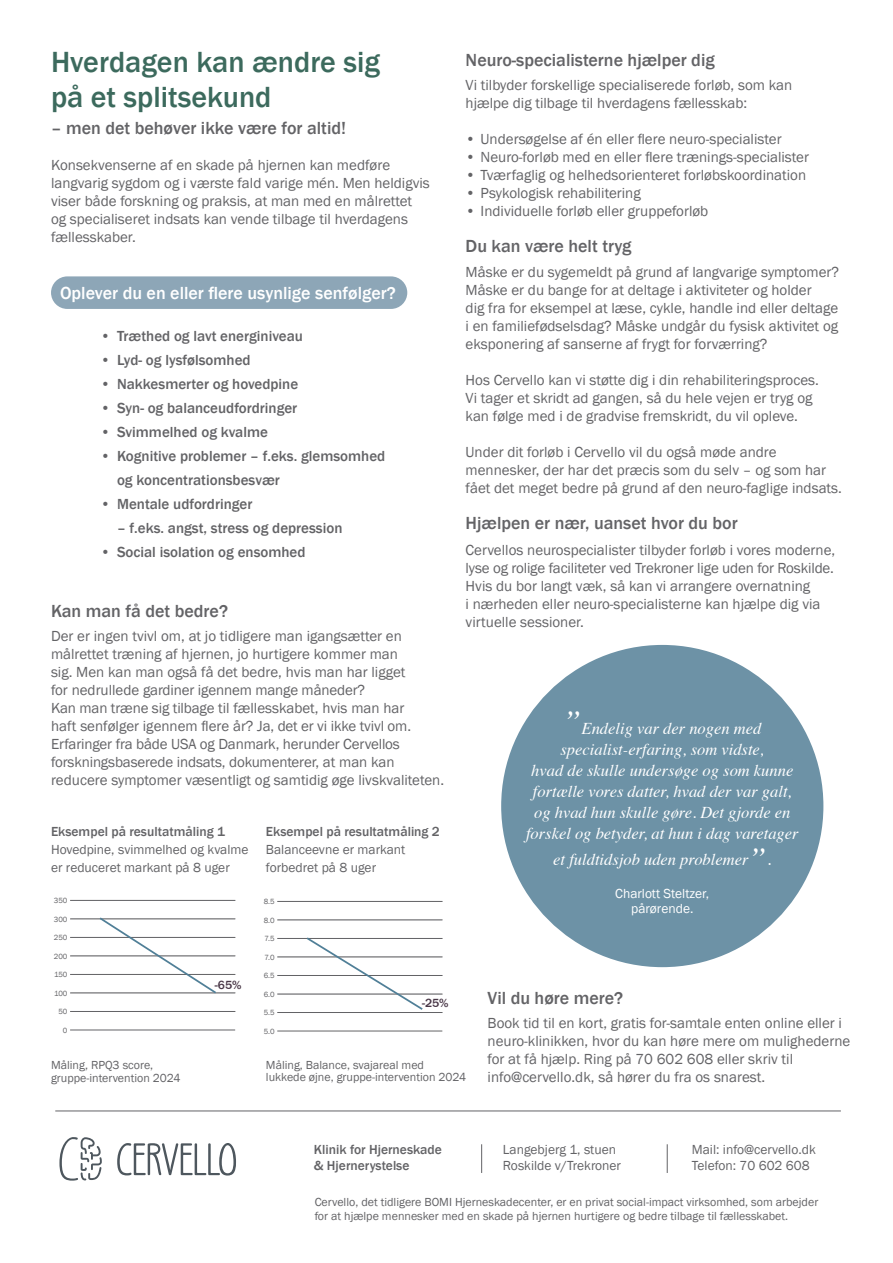
<style>
.page{position:relative;width:893px;height:1263px;background:#fff}
.page>*{position:absolute;margin:0;border:0;box-sizing:border-box;transform-origin:0 0}
.t1{font:500 30px/34.5px "Franklin Gothic";color:#3c6a5d}
.t2{font:500 18px "Franklin Gothic";color:#636366}
.t3{font:500 18px "Franklin Gothic";color:#fff}
.t4{font:italic 16.5px/21px "Times";color:#fff;text-align:center}
.t5{font:15px/18px "Franklin Gothic";color:#636366}
.t6{font:500 15px/24px "Franklin Gothic";color:#636366}
.t7{font:13.5px/18px "Franklin Gothic";color:#636366}
.t8{font:500 13.5px/16.5px "Franklin Gothic";color:#636366}
.t9{font:13.5px/15px "Franklin Gothic";color:#fff;text-align:center}
.t10{font:500 12.15px "Franklin Gothic";color:#483646}
.t11{font:12px/13.5px "Franklin Gothic";color:#636366}
.t12{font:7.8px "Franklin Gothic";color:#636366}
.s1{font-size:33px}
.s2{font-size:18px}
</style>
<div class="page">
<div style="left:51px;top:276px;width:356px;height:33px;background:#8da6b7;border-radius:16px"></div>
<svg style="left:117px;top:1143px;width:119px;height:32px"></svg>
<svg style="left:59px;top:1137px;width:43px;height:43px"></svg>
<svg style="left:481px;top:1144px;width:1px;height:29px"></svg>
<svg style="left:667px;top:1144px;width:1px;height:29px"></svg>
<div style="left:501px;top:645px;width:322px;height:322px;background:#6d92a6;border-radius:50%"></div>
<hr style="left:70px;top:1030px;width:165px;height:1px;background:#636366">
<hr style="left:70px;top:1011px;width:165px;height:1px;background:#636366">
<hr style="left:70px;top:993px;width:165px;height:1px;background:#636366">
<hr style="left:70px;top:974px;width:165px;height:1px;background:#636366">
<hr style="left:70px;top:956px;width:165px;height:1px;background:#636366">
<hr style="left:70px;top:937px;width:165px;height:1px;background:#636366">
<hr style="left:70px;top:919px;width:165px;height:1px;background:#636366">
<hr style="left:70px;top:900px;width:165px;height:1px;background:#636366">
<svg style="left:98px;top:917px;width:120px;height:77px"></svg>
<hr style="left:277px;top:1012px;width:165px;height:1px;background:#636366">
<hr style="left:277px;top:994px;width:165px;height:1px;background:#636366">
<hr style="left:277px;top:975px;width:165px;height:1px;background:#636366">
<hr style="left:277px;top:957px;width:165px;height:1px;background:#636366">
<hr style="left:277px;top:938px;width:165px;height:1px;background:#636366">
<hr style="left:277px;top:920px;width:165px;height:1px;background:#636366">
<hr style="left:277px;top:901px;width:165px;height:1px;background:#636366">
<svg style="left:305px;top:937px;width:120px;height:73px"></svg>
<hr style="left:277px;top:1031px;width:165px;height:1px;background:#636366">
<hr style="left:55px;top:1110px;width:786px;height:1px;background:#636366">
<p class="t1" style="left:51px;top:45px;width:330px">Hverdagen kan ændre sig på et splitsekund</p>
<p class="t2" style="left:51px;top:116px;width:297px">– men det behøver ikke være for altid!</p>
<p class="t5" style="left:51px;top:156px;width:380px">Konsekvenserne af en skade på hjernen kan medføre langvarig sygdom og i værste fald varige mén. Men heldigvis viser både forskning og praksis, at man med en målrettet og specialiseret indsats kan vende tilbage til hverdagens fællesskaber.</p>
<p class="t3" style="left:60px;top:281px;width:337px">Oplever du en eller flere usynlige senfølger?</p>
<p class="t6" style="left:101px;top:324px;width:204px">• Træthed og lavt energiniveau</p>
<p class="t6" style="left:101px;top:348px;width:152px">• Lyd- og lysfølsomhed</p>
<p class="t6" style="left:101px;top:372px;width:199px">• Nakkesmerter og hovedpine</p>
<p class="t6" style="left:101px;top:396px;width:198px">• Syn- og balanceudfordringer</p>
<p class="t6" style="left:101px;top:420px;width:169px">• Svimmelhed og kvalme</p>
<p class="t6" style="left:117px;top:444px;width:270px;text-indent:-16px">• Kognitive problemer – f.eks. glemsomhed og koncentrationsbesvær</p>
<p class="t6" style="left:101px;top:492px;width:153px">• Mentale udfordringer</p>
<p class="t6" style="left:117px;top:516px;width:227px">– f.eks. angst, stress og depression</p>
<p class="t6" style="left:101px;top:540px;width:207px">• Social isolation og ensomhed</p>
<p class="t2" style="left:51px;top:599px;width:179px">Kan man få det bedre?</p>
<p class="t5" style="left:51px;top:627px;width:395px">Der er ingen tvivl om, at jo tidligere man igangsætter en målrettet træning af hjernen, jo hurtigere kommer man<br>sig. Men kan man også få det bedre, hvis man har ligget<br>for nedrullede gardiner igennem mange måneder?<br>Kan man træne sig tilbage til fællesskabet, hvis man har<br>haft senfølger igennem flere år? Ja, det er vi ikke tvivl om.<br>Erfaringer fra både USA og Danmark, herunder Cervellos forskningsbaserede indsats, dokumenterer, at man kan reducere symptomer væsentligt og samtidig øge livskvaliteten.</p>
<p class="t12" style="left:261px;top:786px;width:15px">150</p>
<p class="t8" style="left:51px;top:823px;width:175px">Eksempel på resultatmåling 1</p>
<p class="t7" style="left:51px;top:840px;width:199px">Hovedpine, svimmelhed og kvalme er reduceret markant på 8 uger</p>
<p class="t12" style="left:266px;top:823px;width:11px">50</p>
<p class="t8" style="left:266px;top:823px;width:175px">Eksempel på resultatmåling 2</p>
<p class="t7" style="left:266px;top:840px;width:141px">Balanceevne er markant forbedret på 8 uger</p>
<p class="t12" style="left:270px;top:841px;width:6px">0</p>
<p class="t12" style="left:54px;top:896px;width:15px">350</p>
<p class="t12" style="left:264px;top:897px;width:13px">8.5</p>
<p class="t12" style="left:54px;top:914px;width:15px">300</p>
<p class="t12" style="left:264px;top:915px;width:13px">8.0</p>
<p class="t12" style="left:54px;top:933px;width:15px">250</p>
<p class="t12" style="left:265px;top:934px;width:12px">7.5</p>
<p class="t12" style="left:54px;top:951px;width:15px">200</p>
<p class="t12" style="left:265px;top:952px;width:12px">7.0</p>
<p class="t12" style="left:54px;top:970px;width:15px">150</p>
<p class="t12" style="left:264px;top:971px;width:13px">6.5</p>
<p class="t2" style="left:466px;top:49px;width:251px">Neuro-specialisterne hjælper dig</p>
<p class="t5" style="left:466px;top:76px;width:328px">Vi tilbyder forskellige specialiserede forløb, som kan hjælpe dig tilbage til hverdagens fællesskab:</p>
<p class="t5" style="left:466px;top:130px;width:317px">• Undersøgelse af én eller flere neuro-specialister</p>
<p class="t5" style="left:466px;top:148px;width:345px">• Neuro-forløb med en eller flere trænings-specialister</p>
<p class="t5" style="left:466px;top:166px;width:342px">• Tværfaglig og helhedsorienteret forløbskoordination</p>
<p class="t5" style="left:466px;top:184px;width:177px">• Psykologisk rehabilitering</p>
<p class="t5" style="left:466px;top:202px;width:244px">• Individuelle forløb eller gruppeforløb</p>
<p class="t2" style="left:466px;top:235px;width:167px">Du kan være helt tryg</p>
<p class="t5" style="left:466px;top:264px;width:375px">Måske er du sygemeldt på grund af langvarige symptomer?<br>Måske er du bange for at deltage i aktiviteter og holder<br>dig fra for eksempel at læse, cykle, handle ind eller deltage i en familiefødselsdag? Måske undgår du fysisk aktivitet og eksponering af sanserne af frygt for forværring?</p>
<p class="t5" style="left:466px;top:372px;width:355px">Hos Cervello kan vi støtte dig i din rehabiliteringsproces.<br>Vi tager et skridt ad gangen, så du hele vejen er tryg og kan følge med i de gradvise fremskridt, du vil opleve.</p>
<p class="t5" style="left:466px;top:444px;width:378px">Under dit forløb i Cervello vil du også møde andre mennesker, der har det præcis som du selv – og som har fået det meget bedre på grund af den neuro-faglige indsats.</p>
<p class="t2" style="left:466px;top:512px;width:274px">Hjælpen er nær, uanset hvor du bor</p>
<p class="t5" style="left:466px;top:541px;width:371px">Cervellos neurospecialister tilbyder forløb i vores moderne, lyse og rolige faciliteter ved Trekroner lige uden for Roskilde.<br>Hvis du bor langt væk, så kan vi arrangere overnatning<br>i nærheden eller neuro-specialisterne kan hjælpe dig via virtuelle sessioner.</p>
<p class="t4" style="left:526px;top:717px;width:274px"><span class="s1">”</span>Endelig var der nogen med specialist-erfaring, som vidste,<br>hvad de skulle undersøge og som kunne fortælle vores datter, hvad der var galt, og hvad hun skulle gøre. Det gjorde en forskel og betyder, at hun i dag varetager</p>
<p class="t4" style="left:553px;top:848px;width:219px">et fuldtidsjob uden problemer<span class="s1">”</span><span class="s2">.</span></p>
<p class="t9" style="left:615px;top:886px;width:96px">Charlott Steltzer, pårørende.</p>
<p class="t12" style="left:54px;top:988px;width:15px">100</p>
<p class="t12" style="left:58px;top:1007px;width:11px">50</p>
<p class="t12" style="left:63px;top:1025px;width:6px">0</p>
<p class="t11" style="left:51px;top:1058px;width:131px">Måling, RPQ3 score, gruppe-intervention 2024</p>
<p class="t12" style="left:57px;top:1062px;width:13px">9.0</p>
<p class="t10" style="left:215px;top:978px;width:28px">-65%</p>
<p class="t12" style="left:264px;top:989px;width:13px">6.0</p>
<p class="t12" style="left:264px;top:1008px;width:13px">5.5</p>
<p class="t12" style="left:264px;top:1026px;width:13px">5.0</p>
<p class="t10" style="left:422px;top:996px;width:28px">-25%</p>
<p class="t11" style="left:266px;top:1059px;width:202px;line-height:12px">Måling, Balance, svajareal med lukkede øjne, gruppe-intervention 2024</p>
<p class="t2" style="left:488px;top:987px;width:137px">Vil du høre mere?</p>
<p class="t5" style="left:488px;top:1015px;width:364px">Book tid til en kort, gratis for-samtale enten online eller i neuro-klinikken, hvor du kan høre mere om mulighederne for at få hjælp. Ring på 70 602 608 eller skriv til info@cervello.dk, så hører du fra os snarest.</p>
<p class="t8" style="left:314px;top:1141px;width:129px">Klinik for Hjerneskade &amp; Hjernerystelse</p>
<p class="t7" style="left:503px;top:1140px;width:115px">Langebjerg 1, stuen</p>
<p class="t7" style="left:692px;top:1140px;width:125px">Mail: info@cervello.dk</p>
<p class="t7" style="left:692px;top:1157px;width:119px">Telefon: 70 602 608</p>
<p class="t11" style="left:315px;top:1195px;width:505px">Cervello, det tidligere BOMI Hjerneskadecenter, er en privat social-impact virksomhed, som arbejder</p>
<p class="t11" style="left:315px;top:1209px;width:475px">for at hjælpe mennesker med en skade på hjernen hurtigere og bedre tilbage til fællesskabet.</p>
<p class="t7" style="left:503px;top:1157px;width:120px">Roskilde v/Trekroner</p>
</div>
